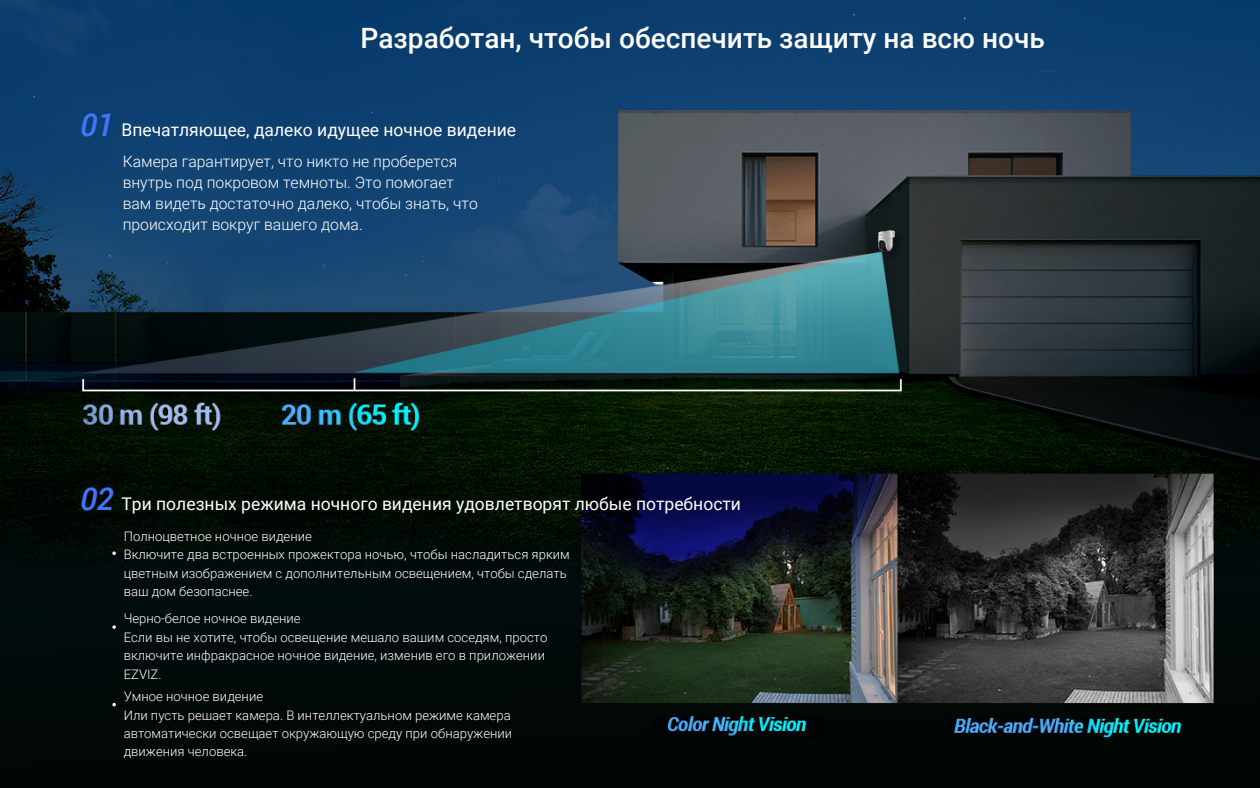
<style>
.page{position:relative;width:1260px;height:788px;background:#fff}
.page>*{position:absolute;margin:0;border:0;box-sizing:border-box;transform-origin:0 0}
.t1{font:500 28px "Roboto";color:#fff}
.t2{font:17.5px "Roboto";color:#fff}
.t3{font:300 15.75px/21px "Roboto";color:#fff}
.t4{font:300 13.12px/18.4px "Roboto";color:#fff}
.s1{font-weight:500;font-style:italic;font-size:31.5px;color:#4075fc}
</style>
<div class="page">
<img style="left:0;top:0;width:1260px;height:788px">
<svg style="left:112px;top:551px;width:4px;height:4px"></svg>
<svg style="left:112px;top:625px;width:4px;height:3px"></svg>
<svg style="left:112px;top:702px;width:4px;height:4px"></svg>
<h1 class="t1" style="left:361px;top:19px;width:686px">Разработан, чтобы обеспечить защиту на всю ночь</h1>
<h2 class="t2" style="left:80px;top:117px;width:438px"><span class="s1">01</span> Впечатляющее, далеко идущее ночное видение</h2>
<p class="t3" style="left:123px;top:150px;width:357px">Камера гарантирует, что никто не проберется внутрь под покровом темноты. Это помогает вам видеть достаточно далеко, чтобы знать, что происходит вокруг вашего дома.</p>
<h2 class="t2" style="left:80px;top:491px;width:663px"><span class="s1">02</span> Три полезных режима ночного видения удовлетворят любые потребности</h2>
<p class="t4" style="left:124px;top:526px;width:448px">Полноцветное ночное видение<br>Включите два встроенных прожектора ночью, чтобы насладиться ярким цветным изображением с дополнительным освещением, чтобы сделать ваш дом безопаснее.</p>
<p class="t4" style="left:124px;top:609px;width:425px">Черно-белое ночное видение<br>Если вы не хотите, чтобы освещение мешало вашим соседям, просто включите инфракрасное ночное видение, изменив его в приложении EZVIZ.</p>
<p class="t4" style="left:124px;top:687px;width:390px">Умное ночное видение<br>Или пусть решает камера. В интеллектуальном режиме камера автоматически освещает окружающую среду при обнаружении движения человека.</p>
</div>
